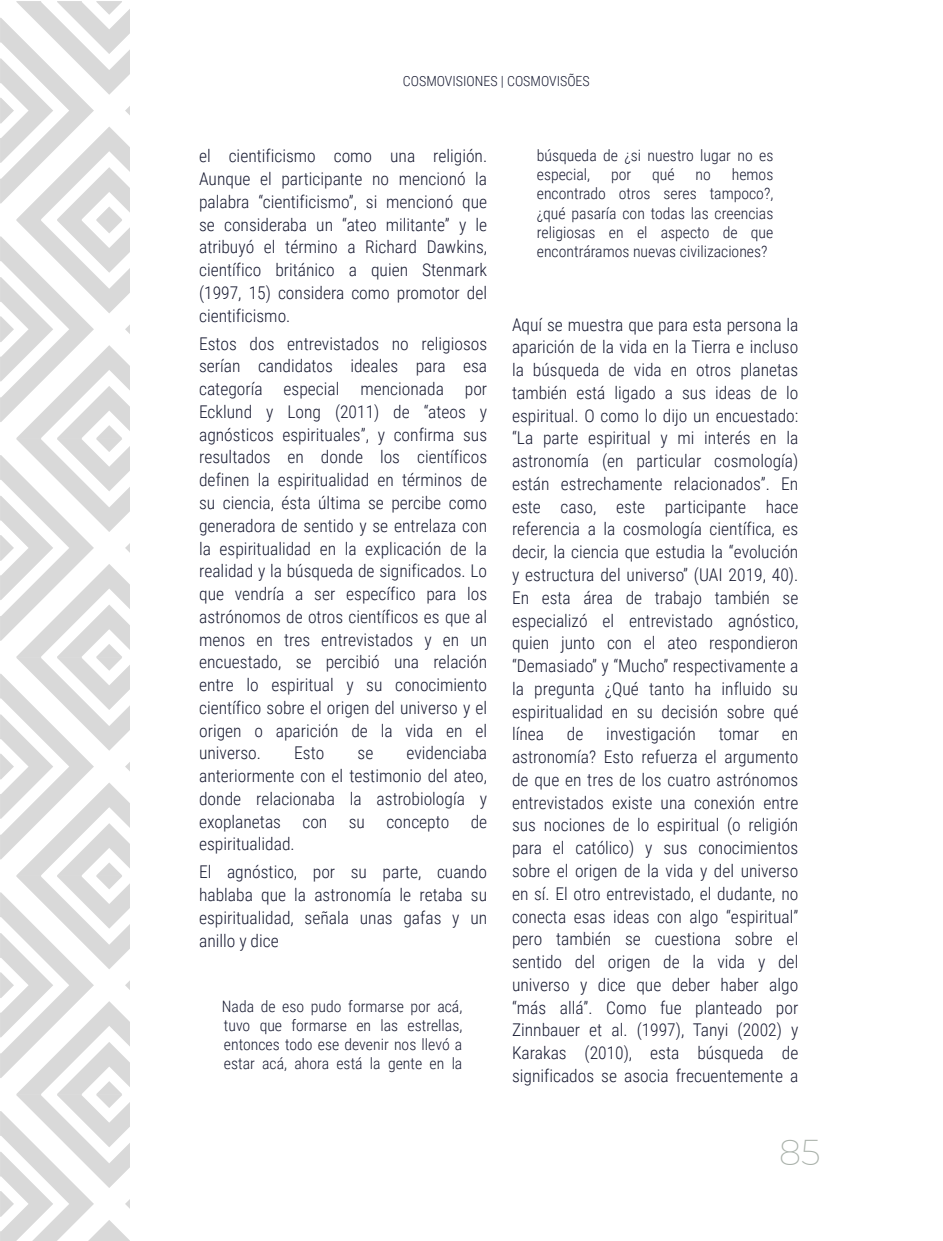
<style>
.page{position:relative;width:943px;height:1241px;background:#fff}
.page>*{position:absolute;margin:0;border:0;box-sizing:border-box;transform-origin:0 0}
.t1{font:200 35px "Montserrat";color:#aab2ab}
.t2{font:300 17.5px/22.8px "Roboto Condensed";color:#191c33;text-align:justify}
.t3{font:300 15.75px/19.2px "Roboto Condensed";color:#191c33;text-align:justify}
.t4{font:300 14px "Roboto Condensed";color:#191c33}
</style>
<div class="page">
<div style="left:1px;top:1px;width:129px;height:1239px;background:#bfbfbf;opacity:.15"></div>
<p class="t4" style="left:403px;top:71px;width:188px">COSMOVISIONES | COSMOVISÕES</p>
<p class="t2" style="left:199px;top:144px;width:289px">el cientificismo como una religión.<br>Aunque el participante no mencionó la palabra “cientificismo”, si mencionó que se consideraba un “ateo militante” y le atribuyó el término a Richard Dawkins, científico británico a quien Stenmark (1997, 15) considera como promotor del cientificismo.</p>
<p class="t2" style="left:199px;top:331px;width:289px">Estos dos entrevistados no religiosos serían candidatos ideales para esa categoría especial mencionada por Ecklund y Long (2011) de “ateos y agnósticos espirituales”, y confirma sus resultados en donde los científicos definen la espiritualidad en términos de su ciencia, ésta última se percibe como generadora de sentido y se entrelaza con la espiritualidad en la explicación de la realidad y la búsqueda de significados. Lo que vendría a ser específico para los astrónomos de otros científicos es que al menos en tres entrevistados y en un encuestado, se percibió una relación entre lo espiritual y su conocimiento científico sobre el origen del universo y el origen o aparición de la vida en el universo.</p>
<p class="t2" style="left:199px;top:741px;width:289px;text-indent:207px">evidenciaba anteriormente con el testimonio del ateo, donde relacionaba la astrobiología y exoplanetas con su concepto de espiritualidad.</p>
<p class="t2" style="left:199px;top:860px;width:289px">El agnóstico, por su parte, cuando hablaba que la astronomía le retaba su espiritualidad, señala unas gafas y un anillo y dice</p>
<p class="t2" style="left:294px;top:741px;width:31px">Esto</p>
<p class="t2" style="left:357px;top:741px;width:17px">se</p>
<p class="t3" style="left:222px;top:995px;width:242px">Nada de eso pudo formarse por acá, tuvo que formarse en las estrellas, entonces todo ese devenir nos llevó a estar acá, ahora está la gente en la</p>
<p class="t3" style="left:537px;top:145px;width:238px">búsqueda de ¿si nuestro lugar no es especial,</p>
<p class="t3" style="left:537px;top:164px;width:238px;text-indent:195px">hemos encontrado otros seres tampoco?, ¿qué pasaría con todas las creencias religiosas en el aspecto de que encontráramos nuevas civilizaciones?</p>
<p class="t3" style="left:611px;top:164px;width:22px">por</p>
<p class="t3" style="left:652px;top:164px;width:24px">qué</p>
<p class="t3" style="left:695px;top:164px;width:17px">no</p>
<p class="t2" style="left:512px;top:312px;width:288px">Aquí se muestra que para esta persona la aparición de la vida en la Tierra e incluso la búsqueda de vida en otros planetas también está ligado a sus ideas de lo espiritual. O como lo dijo un encuestado: “La parte espiritual y mi interés en la astronomía (en particular cosmología) están estrechamente relacionados”. En este caso, este participante hace referencia a la cosmología científica, es decir, la ciencia que estudia la “evolución y estructura del universo” (UAI 2019, 40).<br>En esta área de trabajo también se especializó el entrevistado agnóstico, quien junto con el ateo respondieron “Demasiado” y “Mucho” respectivamente a la pregunta ¿Qué tanto ha influido su espiritualidad en su decisión sobre qué línea</p>
<p class="t2" style="left:567px;top:722px;width:18px">de</p>
<p class="t2" style="left:606px;top:722px;width:91px">investigación</p>
<p class="t2" style="left:718px;top:722px;width:42px">tomar</p>
<p class="t2" style="left:512px;top:722px;width:288px;text-indent:270px">en astronomía? Esto refuerza el argumento de que en tres de los cuatro astrónomos entrevistados existe una conexión entre sus nociones de lo espiritual (o religión para el católico) y sus conocimientos sobre el origen de la vida y del universo en sí. El otro entrevistado, el dudante, no conecta esas ideas con algo “espiritual” pero también se cuestiona sobre el sentido del origen de la vida y del universo y dice que deber haber algo “más allá”. Como fue planteado por Zinnbauer et al. (1997), Tanyi (2002) y Karakas (2010), esta búsqueda de significados se asocia frecuentemente a</p>
<h1 class="t1" style="left:779px;top:1130px;width:43px">85</h1>
</div>
